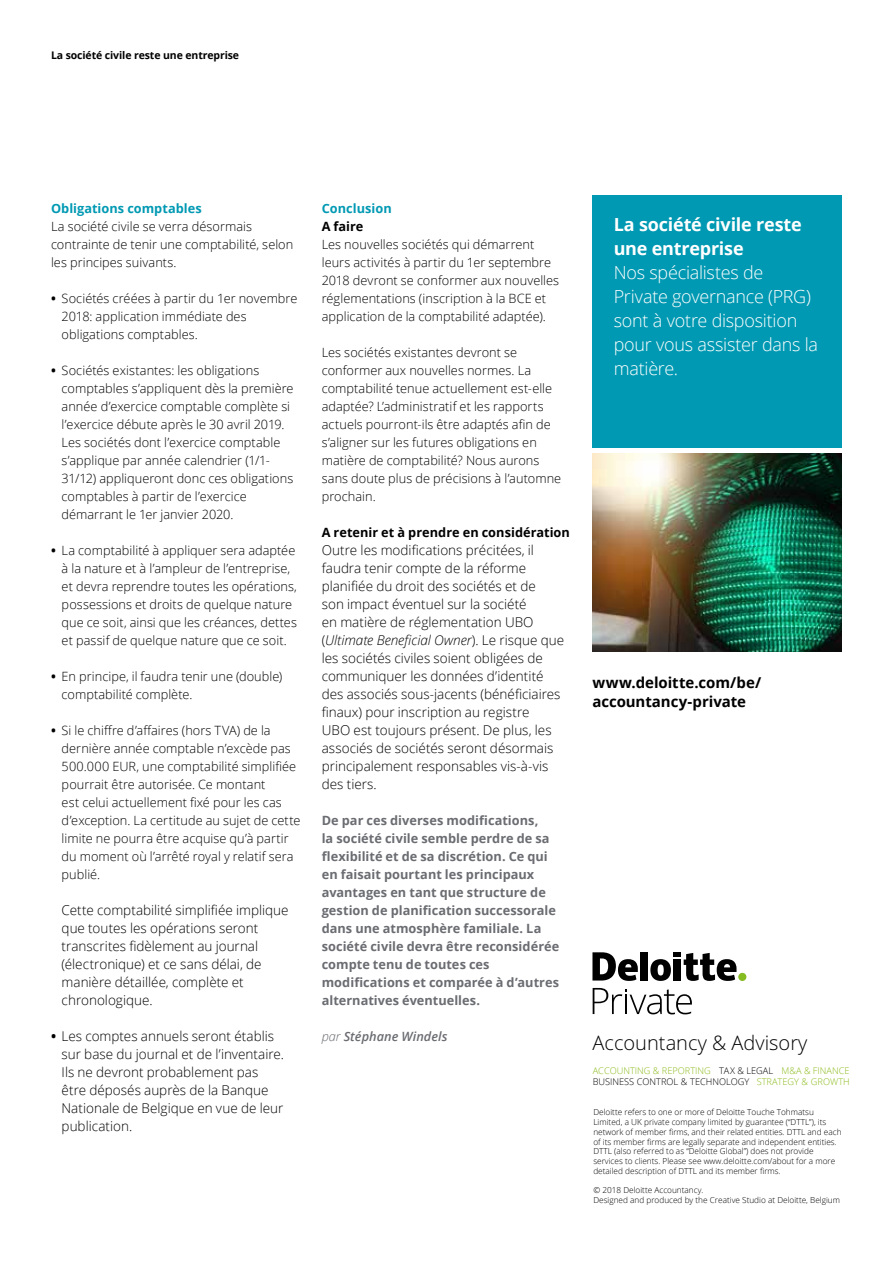
<style>
.page{position:relative;width:893px;height:1263px;background:#fff}
.page>*{position:absolute;margin:0;border:0;box-sizing:border-box;transform-origin:0 0}
.t1{font:300 20.1px "Open Sans";color:#000}
.t2{font:300 18px/24px "Open Sans";letter-spacing:-.015em;color:#fff}
.t3{font:700 18px/24px "Open Sans";letter-spacing:-.01em;color:#fff}
.t4{font:700 15px/19.5px "Open Sans";letter-spacing:-.005em;color:#000}
.t5{font:300 13.5px/18px "Open Sans";color:#000}
.t6{font:300 12.75px/18px "Open Sans";letter-spacing:.005em;color:#000}
.t7{font:700 12.75px/18px "Open Sans";color:#6a6c71}
.t8{font:700 12.75px "Open Sans";color:#000}
.t9{font:700 12.75px "Open Sans";letter-spacing:.005em;color:#0099b3}
.t10{font:italic 600 12.75px "Open Sans";letter-spacing:.005em;color:#6a6c71}
.t11{font:700 10.5px "Open Sans";letter-spacing:-.01em;color:#000}
.t12{font:300 9.15px/11.2px "Open Sans";color:#89ba17}
.t13{font:300 8.25px/9.8px "Open Sans";color:#000}
.s1{font-weight:700}
.s2{font-style:italic}
.s3{font-weight:300}
.s4{color:#000}
</style>
<div class="page">
<img style="left:592px;top:454px;width:250px;height:198px">
<div style="left:592px;top:195px;width:250px;height:252px;background:#0099b3"></div>
<div style="left:738px;top:973px;width:8px;height:8px;background:#85bc22;border-radius:50%"></div>
<div style="left:641px;top:952px;width:7px;height:28px;background:#000"></div>
<svg style="left:650px;top:952px;width:86px;height:29px"></svg>
<svg style="left:592px;top:952px;width:46px;height:29px"></svg>
<svg style="left:593px;top:988px;width:99px;height:26px"></svg>
<p class="t11" style="left:51px;top:48px;width:190px">La société civile reste une entreprise</p>
<p class="t9" style="left:51px;top:199px;width:152px">Obligations comptables</p>
<p class="t6" style="left:51px;top:217px;width:244px">La société civile se verra désormais contrainte de tenir une comptabilité, selon les principes suivants.</p>
<p class="t6" style="left:62px;top:289px;width:237px;text-indent:-11px"><span class="s1">•</span> Sociétés créées à partir du 1er novembre<br>2018: application immédiate des obligations comptables.</p>
<p class="t6" style="left:62px;top:361px;width:233px;text-indent:-11px"><span class="s1">•</span> Sociétés existantes: les obligations comptables s’appliquent dès la première année d’exercice comptable complète si l’exercice débute après le 30 avril 2019.<br>Les sociétés dont l’exercice comptable s’applique par année calendrier (1/1- 31/12) appliqueront donc ces obligations comptables à partir de l’exercice démarrant le 1er janvier 2020.</p>
<p class="t6" style="left:62px;top:541px;width:237px;text-indent:-11px"><span class="s1">•</span> La comptabilité à appliquer sera adaptée à la nature et à l’ampleur de l’entreprise, et devra reprendre toutes les opérations, possessions et droits de quelque nature que ce soit, ainsi que les créances, dettes et passif de quelque nature que ce soit.</p>
<p class="t6" style="left:62px;top:667px;width:222px;text-indent:-11px"><span class="s1">•</span> En principe, il faudra tenir une (double) comptabilité complète.</p>
<p class="t6" style="left:62px;top:721px;width:240px;text-indent:-11px"><span class="s1">•</span> Si le chiffre d’affaires (hors TVA) de la dernière année comptable n’excède pas 500.000 EUR, une comptabilité simplifiée pourrait être autorisée. Ce montant<br>est celui actuellement fixé pour les cas d’exception. La certitude au sujet de cette limite ne pourra être acquise qu’à partir du moment où l’arrêté royal y relatif sera publié.</p>
<p class="t5" style="left:62px;top:901px;width:228px">Cette comptabilité simplifiée implique que toutes les opérations seront transcrites fidèlement au journal (électronique) et ce sans délai, de manière détaillée, complète et chronologique.</p>
<p class="t5" style="left:62px;top:1027px;width:224px;text-indent:-11px"><span class="s1">•</span> Les comptes annuels seront établis sur base du journal et de l’inventaire.<br>Ils ne devront probablement pas être déposés auprès de la Banque<br>Nationale de Belgique en vue de leur publication.</p>
<p class="t9" style="left:322px;top:199px;width:72px">Conclusion</p>
<p class="t8" style="left:322px;top:217px;width:43px">A faire</p>
<p class="t6" style="left:322px;top:235px;width:239px">Les nouvelles sociétés qui démarrent leurs activités à partir du 1er septembre 2018 devront se conformer aux nouvelles réglementations (inscription à la BCE et application de la comptabilité adaptée).</p>
<p class="t6" style="left:322px;top:343px;width:241px">Les sociétés existantes devront se conformer aux nouvelles normes. La comptabilité tenue actuellement est-elle adaptée? L’administratif et les rapports actuels pourront-ils être adaptés afin de s’aligner sur les futures obligations en matière de comptabilité? Nous aurons sans doute plus de précisions à l’automne prochain.</p>
<p class="t8" style="left:322px;top:523px;width:250px">A retenir et à prendre en considération</p>
<p class="t5" style="left:322px;top:541px;width:244px">Outre les modifications précitées, il faudra tenir compte de la réforme planifiée du droit des sociétés et de<br>son impact éventuel sur la société<br>en matière de réglementation UBO (<span class="s2">Ultimate Beneficial Owner</span>). Le risque que les sociétés civiles soient obligées de communiquer les données d’identité des associés sous-jacents (bénéficiaires finaux) pour inscription au registre<br>UBO est toujours présent. De plus, les associés de sociétés seront désormais principalement responsables vis-à-vis des tiers.</p>
<p class="t7" style="left:322px;top:811px;width:239px">De par ces diverses modifications,<br>la société civile semble perdre de sa flexibilité et de sa discrétion. Ce qui en faisait pourtant les principaux avantages en tant que structure de gestion de planification successorale dans une atmosphère familiale. La société civile devra être reconsidérée compte tenu de toutes ces modifications et comparée à d’autres alternatives éventuelles.</p>
<p class="t10" style="left:322px;top:1028px;width:127px"><span class="s3">par</span> Stéphane Windels</p>
<h2 class="t3" style="left:614px;top:212px;width:190px">La société civile reste une entreprise</h2>
<h2 class="t2" style="left:614px;top:260px;width:206px">Nos spécialistes de<br>Private governance (PRG) sont à votre disposition pour vous assister dans la matière.</h2>
<p class="t4" style="left:592px;top:672px;width:170px">www.deloitte.com/be/ accountancy-private</p>
<h1 class="t1" style="left:592px;top:1028px;width:216px">Accountancy &amp; Advisory</h1>
<p class="t12" style="left:593px;top:1064px;width:258px">ACCOUNTING &amp; REPORTING <span class="s4">TAX &amp; LEGAL</span> M&amp;A &amp; FINANCE<br><span class="s4">BUSINESS CONTROL &amp; TECHNOLOGY</span> STRATEGY &amp; GROWTH</p>
<p class="t13" style="left:593px;top:1107px;width:250px">Deloitte refers to one or more of Deloitte Touche Tohmatsu Limited, a UK private company limited by guarantee (“DTTL”), its network of member firms, and their related entities. DTTL and each of its member firms are legally separate and independent entities.<br>DTTL (also referred to as “Deloitte Global”) does not provide services to clients. Please see www.deloitte.com/about for a more detailed description of DTTL and its member firms.</p>
<p class="t13" style="left:593px;top:1185px;width:248px">© 2018 Deloitte Accountancy.<br>Designed and produced by the Creative Studio at Deloitte, Belgium</p>
</div>
